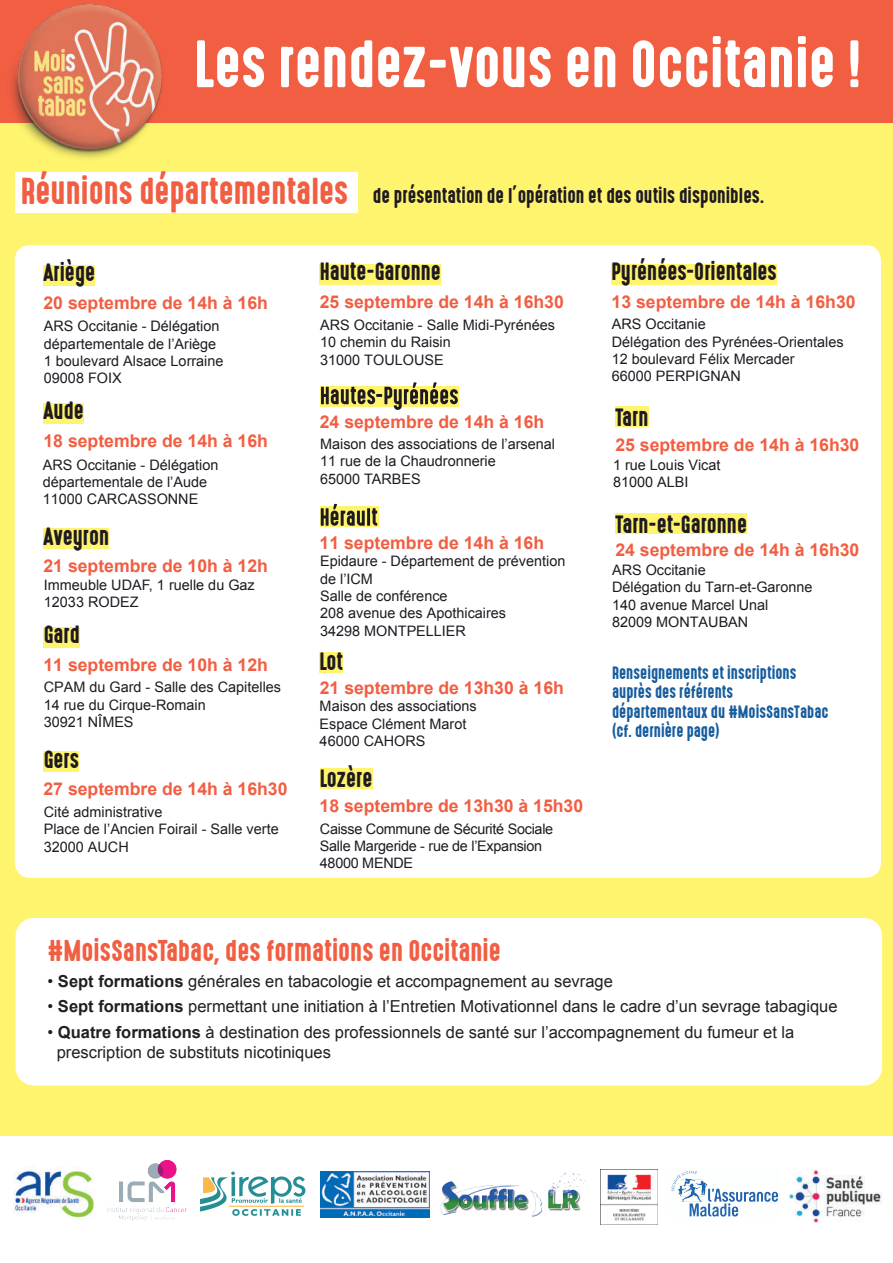
<style>
.page{position:relative;width:893px;height:1263px;background:#fff}
.page>*{position:absolute;margin:0;border:0;box-sizing:border-box;transform-origin:0 0}
.t1{font:60px "High Voltage";color:#fff}
.t2{font:33.6px "High Voltage";color:#f15e42}
.t3{font:27px "High Voltage";color:#f15e42}
.t4{font:22.5px "High Voltage";color:#1f1a22}
.t5{font:19.2px "High Voltage";color:#1f1a22}
.t6{font:700 17.7px "Arial";color:#f15e42}
.t7{font:16.5px/19.8px "Arial";color:#231f20}
.t8{font:16.05px/19.2px "High Voltage";color:#175d9e}
.t9{font:14.4px/17.2px "Arial";color:#1f1a22}
.t10{font:14.4px/17.2px "Arial";letter-spacing:-.02em;color:#1f1a22}
.s1{font-weight:700}
</style>
<div class="page">
<div style="left:0;top:114px;width:893px;height:1021px;background:#fff46d"></div>
<div style="left:0;top:0;width:893px;height:122px;background:#f15e42"></div>
<img style="left:0;top:4px;width:176px;height:154px">
<div style="left:15px;top:245px;width:866px;height:633px;background:#fff;border-radius:15px"></div>
<div style="left:16px;top:173px;width:341px;height:40px;background:#fff"></div>
<div style="left:43px;top:265px;width:52px;height:20px;background:#fff46d"></div>
<div style="left:615px;top:407px;width:33px;height:20px;background:#fff46d"></div>
<div style="left:320px;top:768px;width:52px;height:20px;background:#fff46d"></div>
<div style="left:616px;top:513px;width:131px;height:21px;background:#fff46d"></div>
<div style="left:43px;top:528px;width:66px;height:21px;background:#fff46d"></div>
<div style="left:43px;top:403px;width:41px;height:20px;background:#fff46d"></div>
<svg style="left:320px;top:507px;width:59px;height:20px"></svg>
<svg style="left:321px;top:504px;width:56px;height:22px"></svg>
<svg style="left:321px;top:382px;width:137px;height:28px"></svg>
<div style="left:44px;top:751px;width:35px;height:21px;background:#fff46d"></div>
<div style="left:44px;top:627px;width:36px;height:20px;background:#fff46d"></div>
<div style="left:612px;top:264px;width:165px;height:20px;background:#fff46d"></div>
<div style="left:320px;top:264px;width:121px;height:21px;background:#fff46d"></div>
<div style="left:320px;top:652px;width:23px;height:21px;background:#fff46d"></div>
<div style="left:16px;top:918px;width:866px;height:167px;background:#fff;border-radius:18px"></div>
<img style="left:13px;top:1171px;width:81px;height:47px">
<img style="left:789px;top:1169px;width:93px;height:54px">
<img style="left:321px;top:1171px;width:108px;height:47px">
<img style="left:440px;top:1172px;width:146px;height:45px">
<svg style="left:671px;top:1170px;width:107px;height:47px"></svg>
<img style="left:200px;top:1171px;width:106px;height:45px">
<img style="left:107px;top:1160px;width:80px;height:61px">
<img style="left:600px;top:1169px;width:57px;height:56px">
<h1 class="t1" style="left:194px;top:31px;width:668px">Les rendez-vous en Occitanie !</h1>
<h2 class="t2" style="left:21px;top:173px;width:329px">Réunions départementales</h2>
<h3 class="t5" style="left:373px;top:185px;width:392px">de présentation de l’opération et des outils disponibles.</h3>
<h3 class="t4" style="left:43px;top:260px;width:53px">Ariège</h3>
<p class="t6" style="left:43px;top:291px;width:226px">20 septembre de 14h à 16h</p>
<p class="t9" style="left:44px;top:318px;width:181px">ARS Occitanie - Délégation départementale de l’Ariège<br>1 boulevard Alsace Lorraine<br>09008 FOIX</p>
<h3 class="t4" style="left:43px;top:398px;width:42px">Aude</h3>
<p class="t6" style="left:43px;top:429px;width:226px">18 septembre de 14h à 16h</p>
<p class="t9" style="left:43px;top:456px;width:177px">ARS Occitanie - Délégation départementale de l’Aude<br>11000 CARCASSONNE</p>
<h3 class="t4" style="left:43px;top:524px;width:67px">Aveyron</h3>
<p class="t6" style="left:43px;top:554px;width:226px">21 septembre de 10h à 12h</p>
<p class="t9" style="left:44px;top:576px;width:212px">Immeuble UDAF, 1 ruelle du Gaz<br>12033 RODEZ</p>
<h3 class="t4" style="left:44px;top:622px;width:38px">Gard</h3>
<p class="t6" style="left:43px;top:653px;width:226px">11 septembre de 10h à 12h</p>
<p class="t9" style="left:44px;top:679px;width:239px">CPAM du Gard - Salle des Capitelles<br>14 rue du Cirque-Romain<br>30921 NÎMES</p>
<h3 class="t4" style="left:44px;top:747px;width:37px">Gers</h3>
<p class="t6" style="left:43px;top:777px;width:246px">27 septembre de 14h à 16h30</p>
<p class="t9" style="left:44px;top:803px;width:236px">Cité administrative<br>Place de l’Ancien Foirail - Salle verte<br>32000 AUCH</p>
<h3 class="t4" style="left:320px;top:259px;width:123px">Haute-Garonne</h3>
<p class="t6" style="left:320px;top:290px;width:246px">25 septembre de 14h à 16h30</p>
<p class="t9" style="left:320px;top:316px;width:236px">ARS Occitanie - Salle Midi-Pyrénées<br>10 chemin du Raisin<br>31000 TOULOUSE</p>
<p class="t6" style="left:320px;top:410px;width:226px">24 septembre de 14h à 16h</p>
<p class="t9" style="left:320px;top:435px;width:236px">Maison des associations de l’arsenal<br>11 rue de la Chaudronnerie<br>65000 TARBES</p>
<p class="t6" style="left:320px;top:531px;width:226px">11 septembre de 14h à 16h</p>
<p class="t9" style="left:320px;top:553px;width:247px">Epidaure - Département de prévention de l’ICM<br>Salle de conférence<br>208 avenue des Apothicaires<br>34298 MONTPELLIER</p>
<h3 class="t4" style="left:320px;top:649px;width:25px">Lot</h3>
<p class="t6" style="left:320px;top:676px;width:246px">21 septembre de 13h30 à 16h</p>
<p class="t9" style="left:320px;top:698px;width:159px">Maison des associations<br>Espace Clément Marot<br>46000 CAHORS</p>
<h3 class="t4" style="left:320px;top:766px;width:54px">Lozère</h3>
<p class="t6" style="left:320px;top:794px;width:265px">18 septembre de 13h30 à 15h30</p>
<p class="t10" style="left:320px;top:820px;width:235px">Caisse Commune de Sécurité Sociale<br>Salle Margeride - rue de l’Expansion<br>48000 MENDE</p>
<h3 class="t4" style="left:612px;top:259px;width:167px">Pyrénées-Orientales</h3>
<p class="t6" style="left:612px;top:290px;width:246px">13 septembre de 14h à 16h30</p>
<p class="t9" style="left:612px;top:316px;width:233px">ARS Occitanie<br>Délégation des Pyrénées-Orientales<br>12 boulevard Félix Mercader<br>66000 PERPIGNAN</p>
<h3 class="t4" style="left:615px;top:405px;width:35px">Tarn</h3>
<p class="t6" style="left:615px;top:433px;width:246px">25 septembre de 14h à 16h30</p>
<p class="t9" style="left:613px;top:456px;width:109px">1 rue Louis Vicat<br>81000 ALBI</p>
<h3 class="t4" style="left:616px;top:512px;width:133px">Tarn-et-Garonne</h3>
<p class="t6" style="left:615px;top:538px;width:246px">24 septembre de 14h à 16h30</p>
<p class="t9" style="left:612px;top:561px;width:202px">ARS Occitanie<br>Délégation du Tarn-et-Garonne<br>140 avenue Marcel Unal<br>82009 MONTAUBAN</p>
<p class="t8" style="left:612px;top:664px;width:218px">Renseignements et inscriptions auprès des référents départementaux du #MoisSansTabac (cf. dernière page)</p>
<h3 class="t3" style="left:48px;top:936px;width:455px">#MoisSansTabac, des formations en Occitanie</h3>
<p class="t7" style="left:48px;top:971px;width:567px">• <span class="s1">Sept formations</span> générales en tabacologie et accompagnement au sevrage</p>
<p class="t7" style="left:48px;top:997px;width:791px">• <span class="s1">Sept formations</span> permettant une initiation à l’Entretien Motivationnel dans le cadre d’un sevrage tabagique</p>
<p class="t7" style="left:57px;top:1023px;width:739px;text-indent:-9px">• <span class="s1">Quatre formations</span> à destination des professionnels de santé sur l’accompagnement du fumeur et la prescription de substituts nicotiniques</p>
</div>
